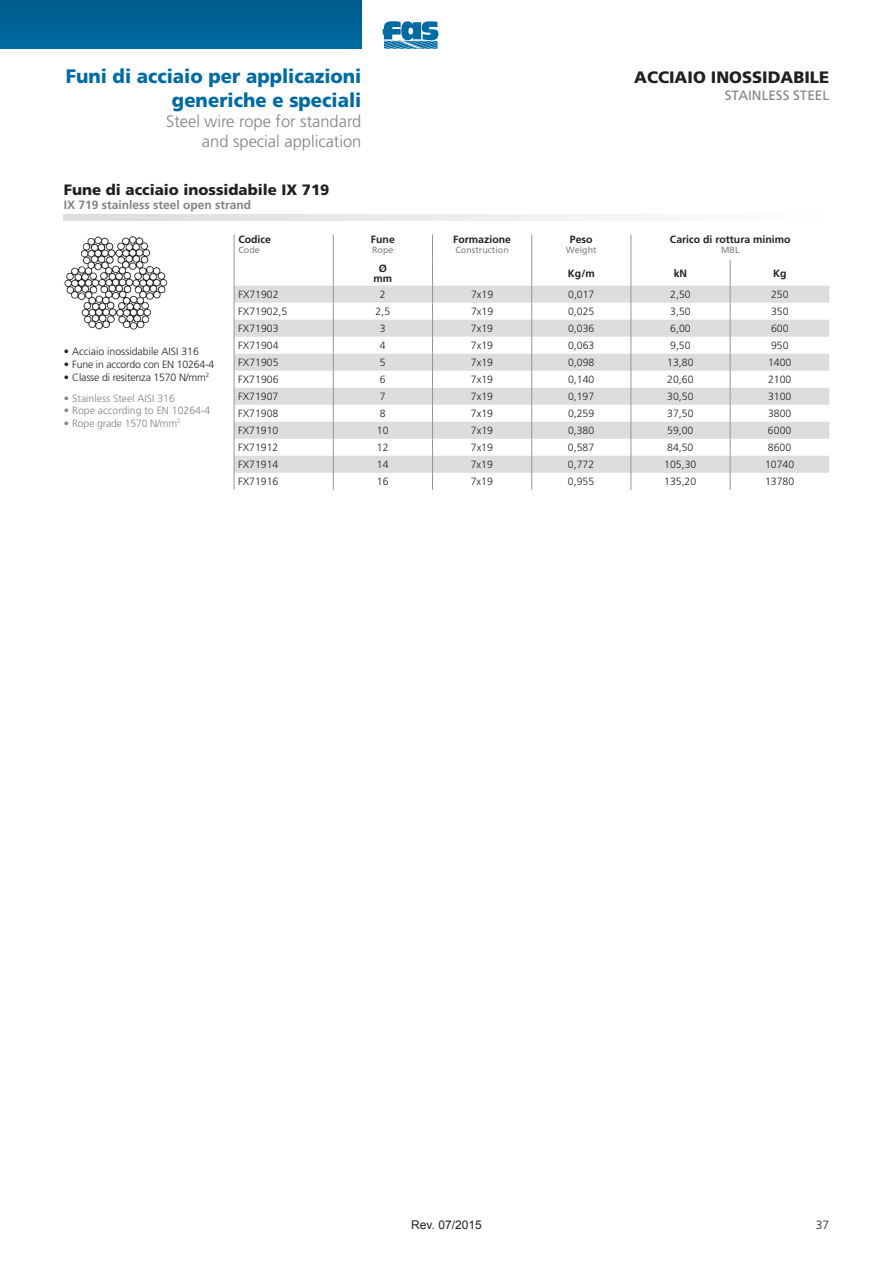
<style>
.page{position:relative;width:893px;height:1263px;background:#fff}
.page>*{position:absolute;margin:0;border:0;box-sizing:border-box;transform-origin:0 0}
.t1{font:900 19.5px/23.4px "Frutiger";color:#006ba3;text-align:right;scale:.95 1}
.t2{font:300 16.5px/19.8px "Frutiger";color:#808285;text-align:right}
.t3{font:900 16.5px "Frutiger";color:#231f20}
.t4{font:900 15px "Frutiger";color:#231f20}
.t5{font:13.5px "Frutiger";color:#808285}
.t6{font:700 12px "Frutiger";color:#808285}
.t7{font:12px "Arial";color:#231f20}
.t8{font:300 12px "Frutiger";color:#231f20}
.t9{font:300 10.5px "Frutiger";color:#231f20}
.t10{font:300 10.5px "Frutiger";color:#808285}
.t11{font:700 10.5px/10.5px "Frutiger";color:#231f20;text-align:center}
.t12{font:9px "Frutiger";color:#808285}
</style>
<div class="page">
<svg style="left:383px;top:21px;width:55px;height:28px;background:#4693bc"></svg>
<div style="left:0;top:0;width:361px;height:49px;background:#006297"></div>
<img style="left:64px;top:236px;width:104px;height:94px">
<svg style="left:235px;top:286px;width:594px;height:187px;fill:#dcdddf"></svg>
<svg style="left:531px;top:235px;width:1px;height:255px"></svg>
<svg style="left:631px;top:235px;width:1px;height:255px"></svg>
<svg style="left:730px;top:260px;width:1px;height:230px"></svg>
<svg style="left:234px;top:235px;width:1px;height:255px"></svg>
<svg style="left:432px;top:235px;width:1px;height:255px"></svg>
<svg style="left:333px;top:235px;width:1px;height:255px"></svg>
<svg style="left:64px;top:214px;width:562px;height:7px"></svg>
<h1 class="t1" style="left:66px;top:65px;width:313px">Funi di acciaio per applicazioni generiche e speciali</h1>
<h2 class="t2" style="left:166px;top:111px;width:197px">Steel wire rope for standard and special application</h2>
<h2 class="t3" style="left:634px;top:68px;width:196px">ACCIAIO INOSSIDABILE</h2>
<p class="t5" style="left:725px;top:87px;width:106px">STAINLESS STEEL</p>
<h3 class="t4" style="left:64px;top:180px;width:267px">Fune di acciaio inossidabile IX 719</h3>
<p class="t6" style="left:64px;top:198px;width:189px">IX 719 stainless steel open strand</p>
<p class="t11" style="left:238px;top:234px;width:34px">Codice</p>
<p class="t12" style="left:238px;top:245px;width:23px">Code</p>
<p class="t11" style="left:371px;top:234px;width:25px">Fune</p>
<p class="t12" style="left:372px;top:245px;width:23px">Rope</p>
<p class="t11" style="left:453px;top:234px;width:59px">Formazione</p>
<p class="t12" style="left:455px;top:245px;width:55px">Construction</p>
<p class="t11" style="left:570px;top:234px;width:24px">Peso</p>
<p class="t12" style="left:566px;top:245px;width:32px">Weight</p>
<p class="t11" style="left:670px;top:234px;width:122px">Carico di rottura minimo</p>
<p class="t12" style="left:721px;top:245px;width:20px">MBL</p>
<p class="t11" style="left:374px;top:263px;width:20px">Ø mm</p>
<p class="t11" style="left:568px;top:268px;width:28px">Kg/m</p>
<p class="t11" style="left:674px;top:268px;width:15px">kN</p>
<p class="t11" style="left:773px;top:268px;width:15px">Kg</p>
<p class="t9" style="left:64px;top:346px;width:137px">• Acciaio inossidabile AISI 316</p>
<p class="t9" style="left:64px;top:358px;width:152px">• Fune in accordo con EN 10264-4</p>
<p class="t9" style="left:64px;top:371px;width:147px">• Classe di resitenza 1570 N/mm<sup>2</sup></p>
<p class="t10" style="left:64px;top:392px;width:113px">• Stainless Steel AISI 316</p>
<p class="t10" style="left:64px;top:405px;width:148px">• Rope according to EN 10264-4</p>
<p class="t10" style="left:64px;top:417px;width:118px">• Rope grade 1570 N/mm<sup>2</sup></p>
<p class="t9" style="left:238px;top:289px;width:42px">FX71902</p>
<p class="t9" style="left:380px;top:289px;width:7px">2</p>
<p class="t9" style="left:471px;top:289px;width:24px">7x19</p>
<p class="t9" style="left:568px;top:289px;width:28px">0,017</p>
<p class="t9" style="left:670px;top:289px;width:22px">2,50</p>
<p class="t9" style="left:771px;top:289px;width:19px">250</p>
<p class="t9" style="left:238px;top:306px;width:51px">FX71902,5</p>
<p class="t9" style="left:376px;top:306px;width:16px">2,5</p>
<p class="t9" style="left:471px;top:306px;width:24px">7x19</p>
<p class="t9" style="left:568px;top:306px;width:28px">0,025</p>
<p class="t9" style="left:670px;top:306px;width:22px">3,50</p>
<p class="t9" style="left:771px;top:306px;width:19px">350</p>
<p class="t9" style="left:238px;top:323px;width:42px">FX71903</p>
<p class="t9" style="left:380px;top:323px;width:7px">3</p>
<p class="t9" style="left:471px;top:323px;width:24px">7x19</p>
<p class="t9" style="left:568px;top:323px;width:28px">0,036</p>
<p class="t9" style="left:670px;top:323px;width:22px">6,00</p>
<p class="t9" style="left:771px;top:323px;width:19px">600</p>
<p class="t9" style="left:238px;top:340px;width:42px">FX71904</p>
<p class="t9" style="left:380px;top:340px;width:7px">4</p>
<p class="t9" style="left:471px;top:340px;width:24px">7x19</p>
<p class="t9" style="left:568px;top:340px;width:28px">0,063</p>
<p class="t9" style="left:670px;top:340px;width:22px">9,50</p>
<p class="t9" style="left:771px;top:340px;width:19px">950</p>
<p class="t9" style="left:238px;top:357px;width:42px">FX71905</p>
<p class="t9" style="left:380px;top:357px;width:7px">5</p>
<p class="t9" style="left:471px;top:357px;width:24px">7x19</p>
<p class="t9" style="left:568px;top:357px;width:28px">0,098</p>
<p class="t9" style="left:667px;top:357px;width:28px">13,80</p>
<p class="t9" style="left:768px;top:357px;width:25px">1400</p>
<p class="t9" style="left:238px;top:374px;width:42px">FX71906</p>
<p class="t9" style="left:380px;top:374px;width:7px">6</p>
<p class="t9" style="left:471px;top:374px;width:24px">7x19</p>
<p class="t9" style="left:568px;top:374px;width:28px">0,140</p>
<p class="t9" style="left:667px;top:374px;width:28px">20,60</p>
<p class="t9" style="left:768px;top:374px;width:25px">2100</p>
<p class="t9" style="left:238px;top:391px;width:42px">FX71907</p>
<p class="t9" style="left:380px;top:391px;width:7px">7</p>
<p class="t9" style="left:471px;top:391px;width:24px">7x19</p>
<p class="t9" style="left:568px;top:391px;width:28px">0,197</p>
<p class="t9" style="left:667px;top:391px;width:28px">30,50</p>
<p class="t9" style="left:768px;top:391px;width:25px">3100</p>
<p class="t9" style="left:238px;top:408px;width:42px">FX71908</p>
<p class="t9" style="left:380px;top:408px;width:7px">8</p>
<p class="t9" style="left:471px;top:408px;width:24px">7x19</p>
<p class="t9" style="left:568px;top:408px;width:28px">0,259</p>
<p class="t9" style="left:667px;top:408px;width:28px">37,50</p>
<p class="t9" style="left:768px;top:408px;width:25px">3800</p>
<p class="t9" style="left:238px;top:425px;width:42px">FX71910</p>
<p class="t9" style="left:377px;top:425px;width:13px">10</p>
<p class="t9" style="left:471px;top:425px;width:24px">7x19</p>
<p class="t9" style="left:568px;top:425px;width:28px">0,380</p>
<p class="t9" style="left:667px;top:425px;width:28px">59,00</p>
<p class="t9" style="left:768px;top:425px;width:25px">6000</p>
<p class="t9" style="left:238px;top:442px;width:42px">FX71912</p>
<p class="t9" style="left:377px;top:442px;width:13px">12</p>
<p class="t9" style="left:471px;top:442px;width:24px">7x19</p>
<p class="t9" style="left:568px;top:442px;width:28px">0,587</p>
<p class="t9" style="left:667px;top:442px;width:28px">84,50</p>
<p class="t9" style="left:768px;top:442px;width:25px">8600</p>
<p class="t9" style="left:238px;top:459px;width:42px">FX71914</p>
<p class="t9" style="left:377px;top:459px;width:13px">14</p>
<p class="t9" style="left:471px;top:459px;width:24px">7x19</p>
<p class="t9" style="left:568px;top:459px;width:28px">0,772</p>
<p class="t9" style="left:664px;top:459px;width:34px">105,30</p>
<p class="t9" style="left:765px;top:459px;width:31px">10740</p>
<p class="t9" style="left:238px;top:476px;width:42px">FX71916</p>
<p class="t9" style="left:377px;top:476px;width:13px">16</p>
<p class="t9" style="left:471px;top:476px;width:24px">7x19</p>
<p class="t9" style="left:568px;top:476px;width:28px">0,955</p>
<p class="t9" style="left:664px;top:476px;width:34px">135,20</p>
<p class="t9" style="left:765px;top:476px;width:31px">13780</p>
<p class="t7" style="left:411px;top:1217px;width:72px">Rev. 07/2015</p>
<p class="t8" style="left:816px;top:1218px;width:15px">37</p>
</div>
